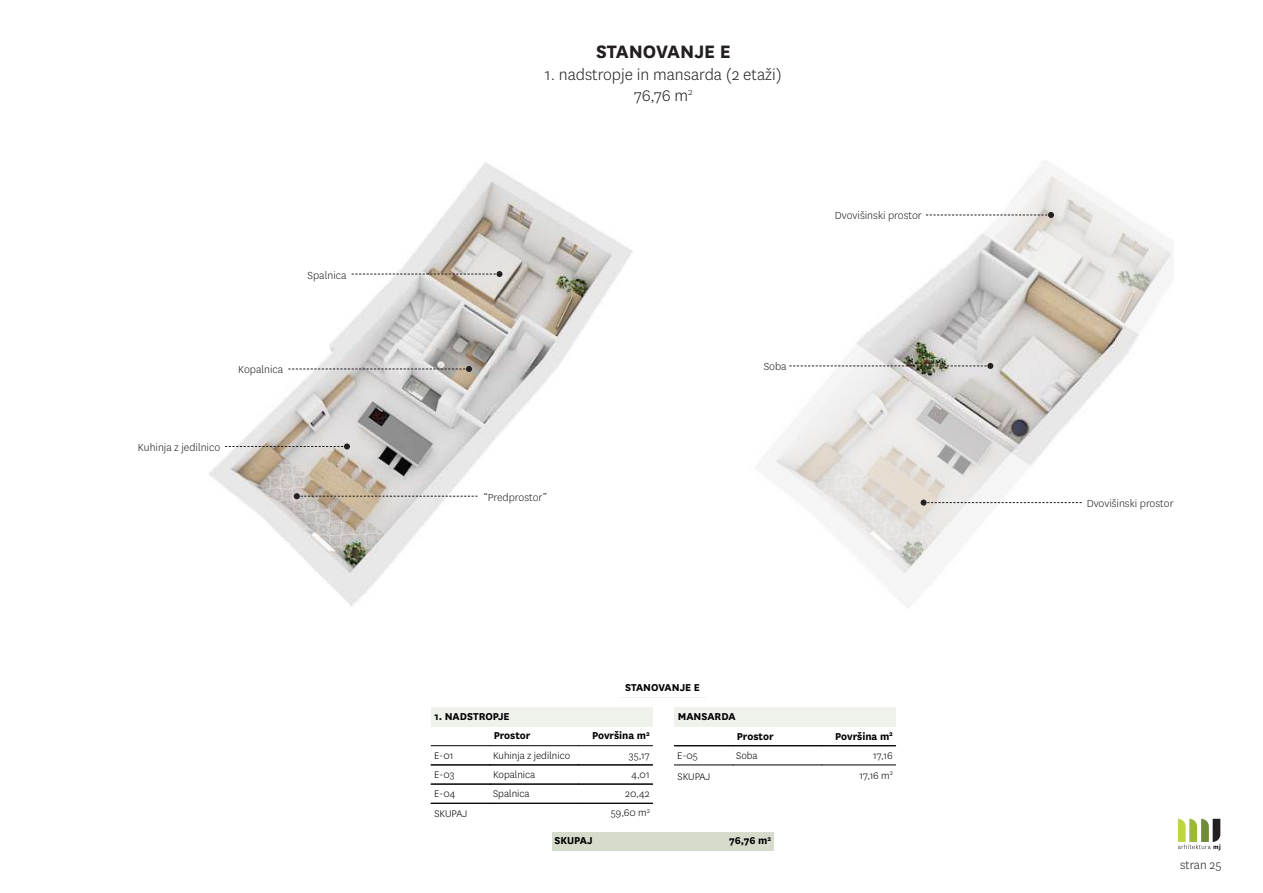
<style>
.page{position:relative;width:1263px;height:893px;background:#fff}
.page>*{position:absolute;margin:0;border:0;box-sizing:border-box;transform-origin:0 0}
.t1{font:700 21px "National";color:#231f20}
.t2{font:300 18px/21.6px "National";color:#231f20;text-align:center}
.t3{font:300 13.5px "National";color:#231f20}
.t4{font:300 12px "National";color:#231f20}
.t5{font:700 11.7px "National";color:#000}
.t6{font:300 11.25px/19.2px "National";color:#000}
</style>
<div class="page">
<svg style="left:1178px;top:819px;width:42px;height:31px"></svg>
<img style="left:209px;top:162px;width:424px;height:444px">
<img style="left:887px;top:263px;width:226px;height:153px">
<hr style="left:431px;top:745px;width:59px;height:1px;background:#000">
<hr style="left:431px;top:765px;width:59px;height:1px;background:#000">
<hr style="left:431px;top:784px;width:59px;height:1px;background:#000">
<hr style="left:431px;top:803px;width:59px;height:1px;background:#000">
<hr style="left:490px;top:745px;width:89px;height:1px;background:#000">
<hr style="left:490px;top:765px;width:89px;height:1px;background:#000">
<hr style="left:490px;top:784px;width:89px;height:1px;background:#000">
<hr style="left:490px;top:803px;width:89px;height:1px;background:#000">
<hr style="left:579px;top:745px;width:74px;height:1px;background:#000">
<hr style="left:579px;top:765px;width:74px;height:1px;background:#000">
<hr style="left:579px;top:784px;width:74px;height:1px;background:#000">
<hr style="left:579px;top:803px;width:74px;height:1px;background:#000">
<div style="left:431px;top:707px;width:222px;height:19px;background:#eff1eb"></div>
<hr style="left:674px;top:745px;width:59px;height:1px;background:#000">
<hr style="left:674px;top:765px;width:59px;height:1px;background:#000">
<hr style="left:733px;top:745px;width:89px;height:1px;background:#000">
<hr style="left:733px;top:765px;width:89px;height:1px;background:#000">
<hr style="left:822px;top:745px;width:74px;height:1px;background:#000">
<hr style="left:822px;top:765px;width:74px;height:1px;background:#000">
<div style="left:674px;top:707px;width:222px;height:19px;background:#eff1eb"></div>
<div style="left:552px;top:832px;width:222px;height:18px;background:#d5dccc"></div>
<svg style="left:756px;top:316px;width:317px;height:291px"></svg>
<svg style="left:951px;top:161px;width:223px;height:209px"></svg>
<svg style="left:789px;top:363px;width:204px;height:6px"></svg>
<svg style="left:926px;top:212px;width:128px;height:6px"></svg>
<svg style="left:920px;top:500px;width:162px;height:6px"></svg>
<svg style="left:294px;top:493px;width:183px;height:6px"></svg>
<svg style="left:352px;top:271px;width:150px;height:6px"></svg>
<svg style="left:288px;top:366px;width:184px;height:6px"></svg>
<svg style="left:225px;top:443px;width:125px;height:6px"></svg>
<p class="t4" style="left:308px;top:267px;width:41px">Spalnica</p>
<p class="t4" style="left:238px;top:362px;width:47px">Kopalnica</p>
<p class="t4" style="left:138px;top:440px;width:84px">Kuhinja z jedilnico</p>
<h1 class="t1" style="left:596px;top:37px;width:136px">STANOVANJE E</h1>
<h2 class="t2" style="left:545px;top:63px;width:238px">1. nadstropje in mansarda (2 etaži)<br>76,76 m<sup>2</sup></h2>
<p class="t4" style="left:835px;top:208px;width:88px">Dvovišinski prostor</p>
<p class="t4" style="left:483px;top:490px;width:65px">“Predprostor”</p>
<p class="t4" style="left:764px;top:359px;width:25px">Soba</p>
<p class="t5" style="left:435px;top:711px;width:77px">1. NADSTROPJE</p>
<p class="t6" style="left:614px;top:678px;width:38px">Spalnica</p>
<p class="t5" style="left:625px;top:682px;width:76px">STANOVANJE E</p>
<p class="t5" style="left:678px;top:711px;width:60px">MANSARDA</p>
<p class="t5" style="left:494px;top:730px;width:38px">Prostor</p>
<p class="t5" style="left:592px;top:730px;width:59px">Površina m<sup>2</sup></p>
<p class="t6" style="left:434px;top:746px;width:23px">E-01<br>E-03<br>E-04<br>E-05</p>
<p class="t6" style="left:493px;top:746px;width:79px">Kuhinja z jedilnico<br>Kopalnica<br>Spalnica</p>
<p class="t6" style="left:625px;top:746px;width:26px;text-align:center">35,17<br>4,01<br>20,42</p>
<p class="t6" style="left:611px;top:803px;width:40px">59,60 m<sup>2</sup></p>
<p class="t6" style="left:434px;top:804px;width:34px">SKUPAJ</p>
<p class="t6" style="left:630px;top:804px;width:21px">17,16</p>
<p class="t5" style="left:737px;top:730px;width:38px">Prostor</p>
<p class="t5" style="left:835px;top:730px;width:59px">Površina m<sup>2</sup></p>
<p class="t6" style="left:677px;top:746px;width:22px">E-05</p>
<p class="t6" style="left:736px;top:746px;width:23px">Soba</p>
<p class="t6" style="left:873px;top:746px;width:21px">17,16</p>
<p class="t6" style="left:677px;top:767px;width:34px">SKUPAJ</p>
<p class="t6" style="left:859px;top:766px;width:35px">17,16 m<sup>2</sup></p>
<p class="t5" style="left:554px;top:835px;width:40px">SKUPAJ</p>
<p class="t5" style="left:729px;top:835px;width:43px">76,76 m<sup>2</sup></p>
<p class="t4" style="left:1087px;top:496px;width:88px">Dvovišinski prostor</p>
<p class="t3" style="left:1180px;top:857px;width:43px">stran 25</p>
</div>
